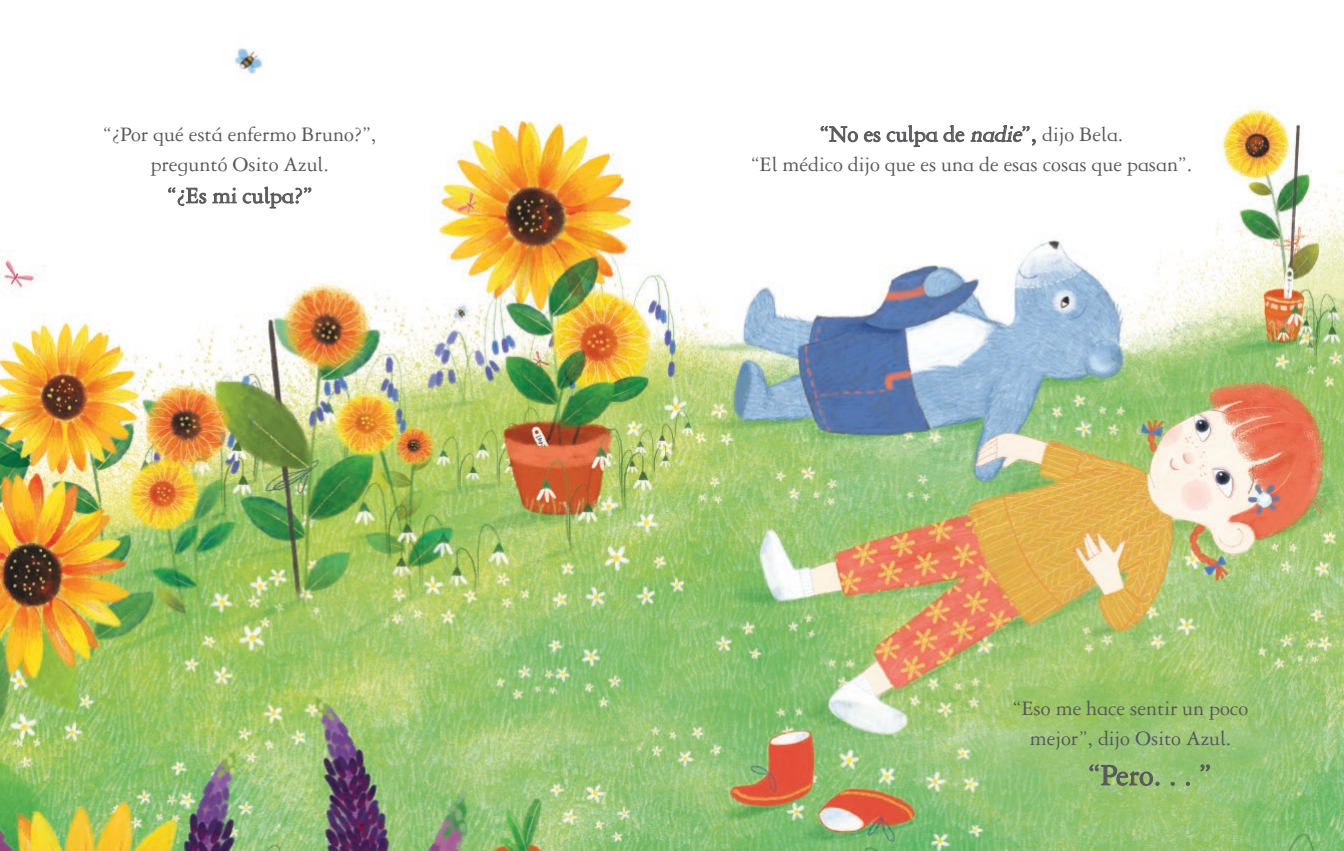
<style>
.page{position:relative;width:1344px;height:851px;background:#fff}
.page>*{position:absolute;margin:0;border:0;box-sizing:border-box;transform-origin:0 0}
.t1{font:32px "Garamond DT Infant";color:#57585a}
.t2{font:24px "Garamond DT Infant";color:#57585a}
.t3{font:22px/30px "Garamond DT Infant";color:#57585a;text-align:center}
.s1{font-style:italic}
.s2{font-size:22px}
</style>
<div class="page">
<img style="left:0;top:105px;width:1344px;height:745px">
<img style="left:234px;top:48px;width:29px;height:26px">
<div style="left:40px;top:101px;width:89px;height:76px;background:#fff"></div>
<svg style="left:168px;top:187px;width:38px;height:19px"></svg>
<svg style="left:212px;top:187px;width:25px;height:16px"></svg>
<svg style="left:243px;top:186px;width:68px;height:22px"></svg>
<svg style="left:820px;top:105px;width:38px;height:94px"></svg>
<svg style="left:864px;top:131px;width:16px;height:11px"></svg>
<svg style="left:886px;top:125px;width:78px;height:22px"></svg>
<svg style="left:970px;top:125px;width:66px;height:20px"></svg>
<svg style="left:1089px;top:763px;width:70px;height:23px;background:#8daf71"></svg>
<svg style="left:1170px;top:781px;width:4px;height:4px"></svg>
<svg style="left:1186px;top:781px;width:4px;height:4px"></svg>
<svg style="left:1200px;top:763px;width:10px;height:8px"></svg>
<p class="t3" style="left:103px;top:119px;width:275px">“¿Por qué está enfermo Bruno?”, preguntó Osito Azul.</p>
<p class="t2" style="left:167px;top:182px;width:147px">“¿Es mi culpa?”</p>
<p class="t2" style="left:820px;top:120px;width:305px">“No es culpa de <span class="s1">nadie</span>”, <span class="s2">dijo Bela.</span></p>
<p class="t3" style="left:751px;top:150px;width:443px">“El médico dijo que es una de esas cosas que pasan”.</p>
<p class="t3" style="left:1013px;top:693px;width:237px">“Eso me hace sentir un poco mejor”, dijo Osito Azul.</p>
<h1 class="t1" style="left:1088px;top:756px;width:125px">“Pero. . . ”</h1>
</div>
